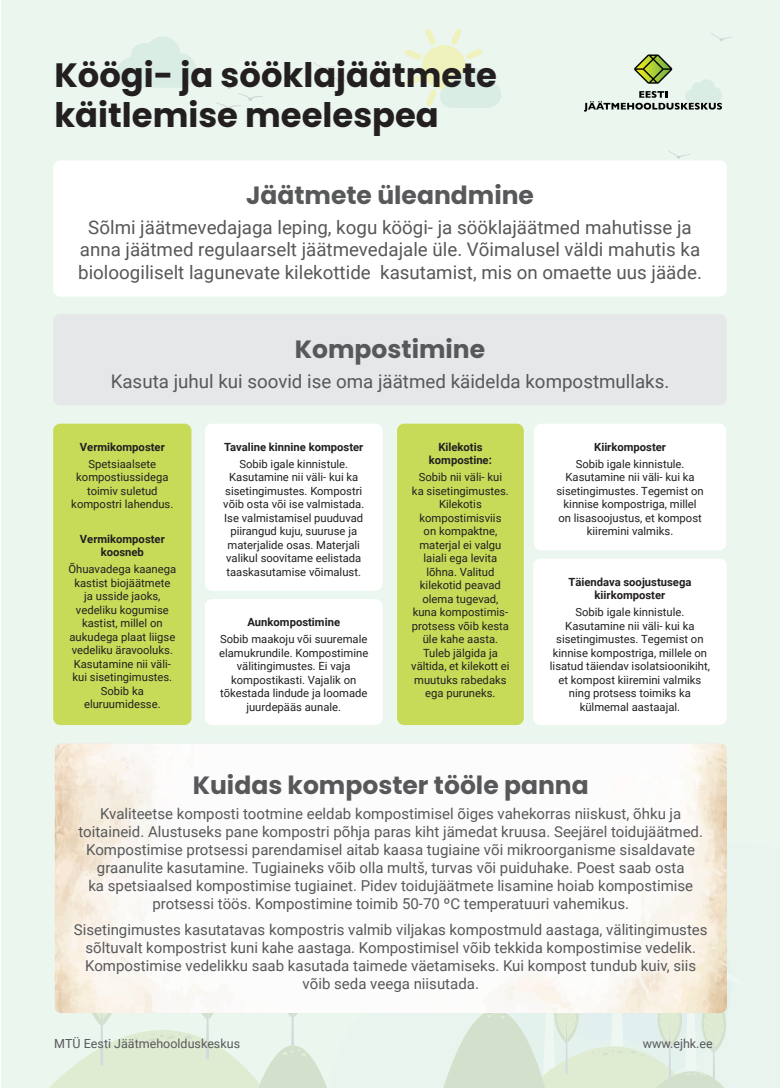
<style>
.page{position:relative;width:780px;height:1088px;background:#fff}
.page>*{position:absolute;margin:0;border:0;box-sizing:border-box;transform-origin:0 0}
.t1{font:700 33.75px/40.5px "Poppins";color:#231f20}
.t2{font:700 25px "Poppins";color:#57585a}
.t3{font:18.75px/22.5px "Roboto";color:#57585a;text-align:center}
.t4{font:15px/18px "Roboto";color:#57585a;text-align:center}
.t5{font:12.5px "Roboto";color:#57585a}
.t6{font:11.25px/13.5px "Roboto";color:#231f20;text-align:center}
.t7{font:700 11.25px/13.5px "Roboto";color:#231f20;text-align:center}
</style>
<div class="page">
<div style="left:1px;top:0;width:779px;height:1088px;background:#ebf6ee"></div>
<svg style="left:405px;top:29px;width:96px;height:79px"></svg>
<svg style="left:117px;top:36px;width:79px;height:52px"></svg>
<svg style="left:331px;top:78px;width:16px;height:5px"></svg>
<svg style="left:313px;top:62px;width:22px;height:9px"></svg>
<svg style="left:217px;top:83px;width:46px;height:27px"></svg>
<svg style="left:668px;top:150px;width:22px;height:9px"></svg>
<svg style="left:711px;top:33px;width:22px;height:8px"></svg>
<svg style="left:443px;top:1013px;width:283px;height:75px"></svg>
<svg style="left:49px;top:1013px;width:278px;height:75px"></svg>
<svg style="left:584px;top:54px;width:138px;height:58px"></svg>
<div style="left:53px;top:160px;width:673px;height:137px;background:#fff;border-radius:7px"></div>
<div style="left:53px;top:314px;width:673px;height:91px;background:#e6e7e9;border-radius:7px"></div>
<div style="left:53px;top:424px;width:138px;height:301px;background:#c8db59;border-radius:7px"></div>
<div style="left:397px;top:424px;width:127px;height:301px;background:#c8db59;border-radius:7px"></div>
<div style="left:205px;top:424px;width:177px;height:167px;background:#fff;border-radius:7px"></div>
<div style="left:534px;top:424px;width:192px;height:126px;background:#fff;border-radius:7px"></div>
<div style="left:533px;top:558px;width:193px;height:167px;background:#fff;border-radius:7px"></div>
<div style="left:205px;top:599px;width:177px;height:126px;background:#fff;border-radius:7px"></div>
<img style="left:54px;top:743px;width:673px;height:270px">
<h1 class="t1" style="left:54px;top:55px;width:444px">Köögi- ja sööklajäätmete käitlemise meelespea</h1>
<h2 class="t2" style="left:246px;top:181px;width:289px">Jäätmete üleandmine</h2>
<h3 class="t3" style="left:78px;top:215px;width:625px">Sõlmi jäätmevedajaga leping, kogu köögi- ja sööklajäätmed mahutisse ja anna jäätmed regulaarselt jäätmevedajale üle. Võimalusel väldi mahutis ka bioloogiliselt lagunevate kilekottide kasutamist, mis on omaette uus jääde.</h3>
<h2 class="t2" style="left:295px;top:335px;width:192px">Kompostimine</h2>
<h3 class="t3" style="left:111px;top:369px;width:560px">Kasuta juhul kui soovid ise oma jäätmed käidelda kompostmullaks.</h3>
<p class="t7" style="left:80px;top:440px;width:86px">Vermikomposter</p>
<p class="t6" style="left:71px;top:457px;width:104px">Spetsiaalsete kompostiussidega toimiv suletud kompostri lahendus.</p>
<p class="t7" style="left:80px;top:531px;width:86px">Vermikomposter koosneb</p>
<p class="t6" style="left:68px;top:562px;width:109px">Õhuavadega kaanega kastist biojäätmete<br>ja usside jaoks, vedeliku kogumise kastist, millel on aukudega plaat liigse vedeliku äravooluks.<br>Kasutamine nii väli&shy;kui sisetingimustes.<br>Sobib ka eluruumidesse.</p>
<p class="t7" style="left:224px;top:440px;width:141px">Tavaline kinnine komposter</p>
<p class="t6" style="left:223px;top:457px;width:142px">Sobib igale kinnistule.<br>Kasutamine nii väli- kui ka sisetingimustes. Kompostri võib osta või ise valmistada.<br>Ise valmistamisel puuduvad piirangud kuju, suuruse ja materjalide osas. Materjali valikul soovitame eelistada taaskasutamise võimalust.</p>
<p class="t7" style="left:247px;top:615px;width:94px">Aunkompostimine</p>
<p class="t6" style="left:219px;top:632px;width:151px">Sobib maakoju või suuremale elamukrundile. Kompostimine välitingimustes. Ei vaja kompostikasti. Vajalik on tõkestada lindude ja loomade juurdepääs aunale.</p>
<p class="t7" style="left:429px;top:440px;width:64px">Kilekotis kompostine:</p>
<p class="t6" style="left:411px;top:470px;width:100px">Sobib nii väli- kui<br>ka sisetingimustes.<br>Kilekotis kompostimisviis<br>on kompaktne, materjal ei valgu laiali ega levita lõhna. Valitud kilekotid peavad olema tugevad, kuna kompostimis&shy;protsess võib kesta üle kahe aasta.<br>Tuleb jälgida ja vältida, et kilekott ei muutuks rabedaks ega puruneks.</p>
<p class="t7" style="left:594px;top:440px;width:73px">Kiirkomposter</p>
<p class="t6" style="left:556px;top:457px;width:149px">Sobib igale kinnistule.<br>Kasutamine nii väli- kui ka sisetingimustes. Tegemist on kinnise kompostriga, millel on lisasoojustus, et kompost kiiremini valmiks.</p>
<p class="t7" style="left:568px;top:575px;width:125px">Täiendava soojustusega kiirkomposter</p>
<p class="t6" style="left:550px;top:605px;width:162px">Sobib igale kinnistule.<br>Kasutamine nii väli- kui ka sisetingimustes. Tegemist on kinnise kompostriga, millele on lisatud täiendav isolatsioonikiht, et kompost kiiremini valmiks ning protsess toimiks ka külmemal aastaajal.</p>
<h2 class="t2" style="left:193px;top:771px;width:397px">Kuidas komposter tööle panna</h2>
<p class="t4" style="left:78px;top:804px;width:626px">Kvaliteetse komposti tootmine eeldab kompostimisel õiges vahekorras niiskust, õhku ja toitaineid. Alustuseks pane kompostri põhja paras kiht jämedat kruusa. Seejärel toidujäätmed.<br>Kompostimise protsessi parendamisel aitab kaasa tugiaine või mikroorganisme sisaldavate graanulite kasutamine. Tugiaineks võib olla multš, turvas või puiduhake. Poest saab osta<br>ka spetsiaalsed kompostimise tugiainet. Pidev toidujäätmete lisamine hoiab kompostimise protsessi töös. Kompostimine toimib 50-70 ºC temperatuuri vahemikus.</p>
<p class="t4" style="left:74px;top:919px;width:635px">Sisetingimustes kasutatavas kompostris valmib viljakas kompostmuld aastaga, välitingimustes sõltuvalt kompostrist kuni kahe aastaga. Kompostimisel võib tekkida kompostimise vedelik.<br>Kompostimise vedelikku saab kasutada taimede väetamiseks. Kui kompost tundub kuiv, siis võib seda veega niisutada.</p>
<p class="t5" style="left:54px;top:1035px;width:187px">MTÜ Eesti Jäätmehoolduskeskus</p>
<p class="t5" style="left:642px;top:1035px;width:72px">www.ejhk.ee</p>
</div>
